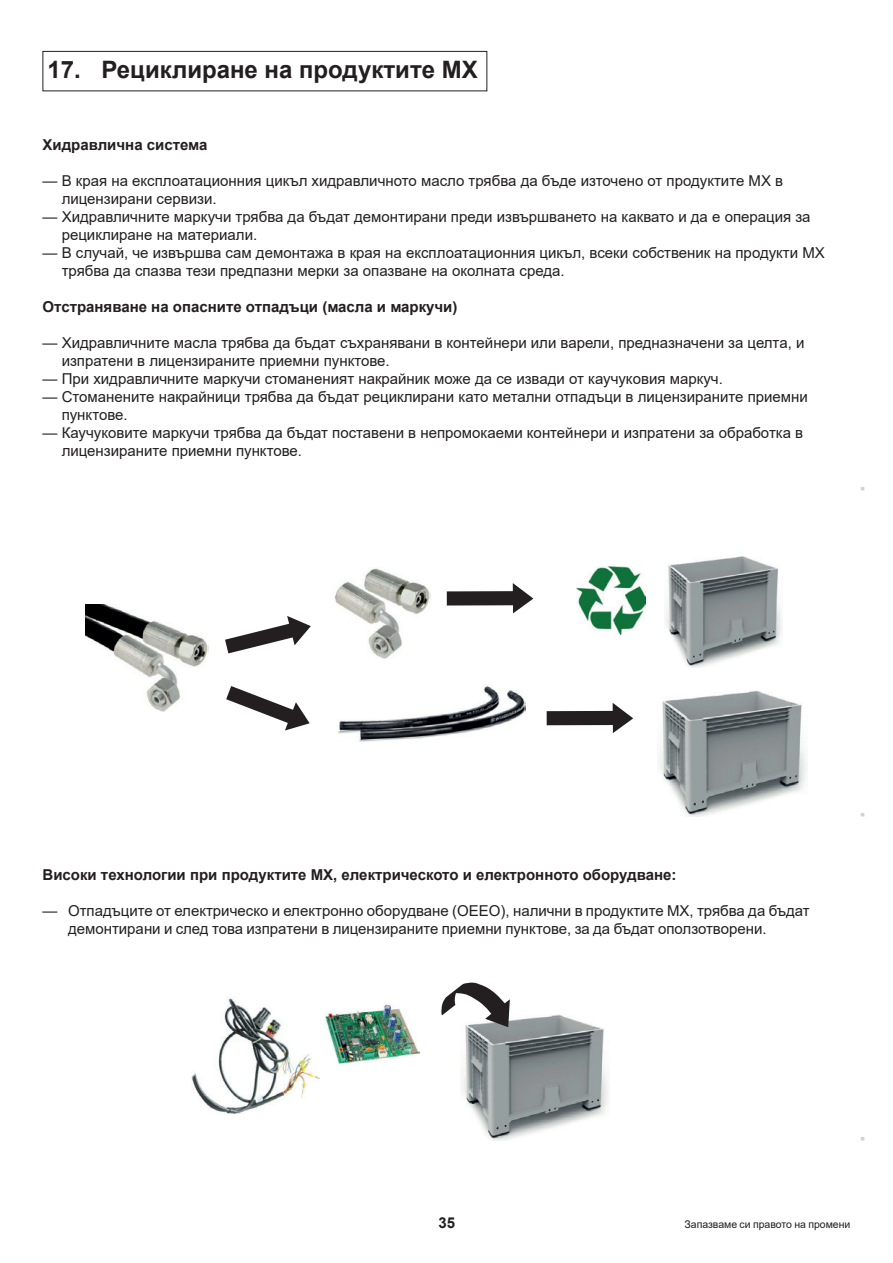
<style>
.page{position:relative;width:893px;height:1263px;background:#fff}
.page>*{position:absolute;margin:0;border:0;box-sizing:border-box;transform-origin:0 0}
.t1{font:700 24px "Arial";color:#231f20}
.Texte_10{font:15px/18px "Arial";color:#231f20}
.Texte_enum{font:15px/18px "Arial";color:#231f20}
.Texte_10-2{font:700 15px "Arial";color:#231f20}
.Pied_Page_Droit{font:10.5px "Arial";color:#231f20}
.Texte_code{font:7.5px "Arial";color:#d1d2d4}
</style>
<div class="page">
<div style="left:43px;top:51px;width:444px;height:40px;border:1px solid #231f20"></div>
<img style="left:658px;top:690px;width:149px;height:127px">
<img style="left:335px;top:568px;width:95px;height:91px">
<img style="left:337px;top:686px;width:189px;height:55px">
<img style="left:85px;top:605px;width:123px;height:107px">
<img style="left:576px;top:567px;width:70px;height:67px">
<svg style="left:225px;top:616px;width:86px;height:37px"></svg>
<svg style="left:226px;top:686px;width:84px;height:44px"></svg>
<svg style="left:447px;top:583px;width:86px;height:30px"></svg>
<svg style="left:547px;top:703px;width:86px;height:30px"></svg>
<img style="left:665px;top:556px;width:117px;height:111px">
<img style="left:326px;top:1004px;width:94px;height:60px">
<img style="left:462px;top:1014px;width:147px;height:126px">
<svg style="left:441px;top:982px;width:69px;height:45px"></svg>
<img style="left:191px;top:998px;width:129px;height:115px">
<p class="t1" style="left:48px;top:52px;width:432px">17. Рециклиране на продуктите MX</p>
<p class="Texte_10-2" style="left:43px;top:134px;width:166px">Хидравлична система</p>
<p class="Texte_10" style="left:62px;top:171px;width:723px;text-indent:-19px">— В края на експлоатационния цикъл хидравличното масло трябва да бъде източено от продуктите MX в лицензирани сервизи.</p>
<p class="Texte_10" style="left:62px;top:207px;width:750px;text-indent:-19px">— Хидравличните маркучи трябва да бъдат демонтирани преди извършването на каквато и да е операция за рециклиране на материали.</p>
<p class="Texte_10" style="left:62px;top:243px;width:765px;text-indent:-19px">— В случай, че извършва сам демонтажа в края на експлоатационния цикъл, всеки собственик на продукти MX трябва да спазва тези предпазни мерки за опазване на околната среда.</p>
<p class="Texte_10-2" style="left:43px;top:296px;width:416px">Отстраняване на опасните отпадъци (масла и маркучи)</p>
<p class="Texte_10" style="left:62px;top:333px;width:744px;text-indent:-19px">— Хидравличните масла трябва да бъдат съхранявани в контейнери или варели, предназначени за целта, и изпратени в лицензираните приемни пунктове.</p>
<p class="Texte_10" style="left:43px;top:369px;width:682px">— При хидравличните маркучи стоманеният накрайник може да се извади от каучуковия маркуч.</p>
<p class="Texte_10" style="left:62px;top:387px;width:748px;text-indent:-19px">— Стоманените накрайници трябва да бъдат рециклирани като метални отпадъци в лицензираните приемни пунктове.</p>
<p class="Texte_10" style="left:62px;top:423px;width:743px;text-indent:-19px">— Каучуковите маркучи трябва да бъдат поставени в непромокаеми контейнери и изпратени за обработка в лицензираните приемни пунктове.</p>
<p class="Texte_code" style="left:857px;top:491px;width:6px;rotate:-90deg">■</p>
<p class="Texte_10-2" style="left:43px;top:864px;width:635px">Високи технологии при продуктите MX, електрическото и електронното оборудване:</p>
<p class="Texte_enum" style="left:68px;top:902px;width:743px;text-indent:-26px">— Отпадъците от електрическо и електронно оборудване (ОЕЕО), налични в продуктите MX, трябва да бъдат демонтирани и след това изпратени в лицензираните приемни пунктове, за да бъдат оползотворени.</p>
<p class="Texte_code" style="left:857px;top:817px;width:6px;rotate:-90deg">■</p>
<p class="Texte_code" style="left:857px;top:1141px;width:6px;rotate:-90deg">■</p>
<p class="Texte_10-2" style="left:438px;top:1212px;width:18px">35</p>
<p class="Pied_Page_Droit" style="left:684px;top:1217px;width:167px">Запазваме си правото на промени</p>
</div>
